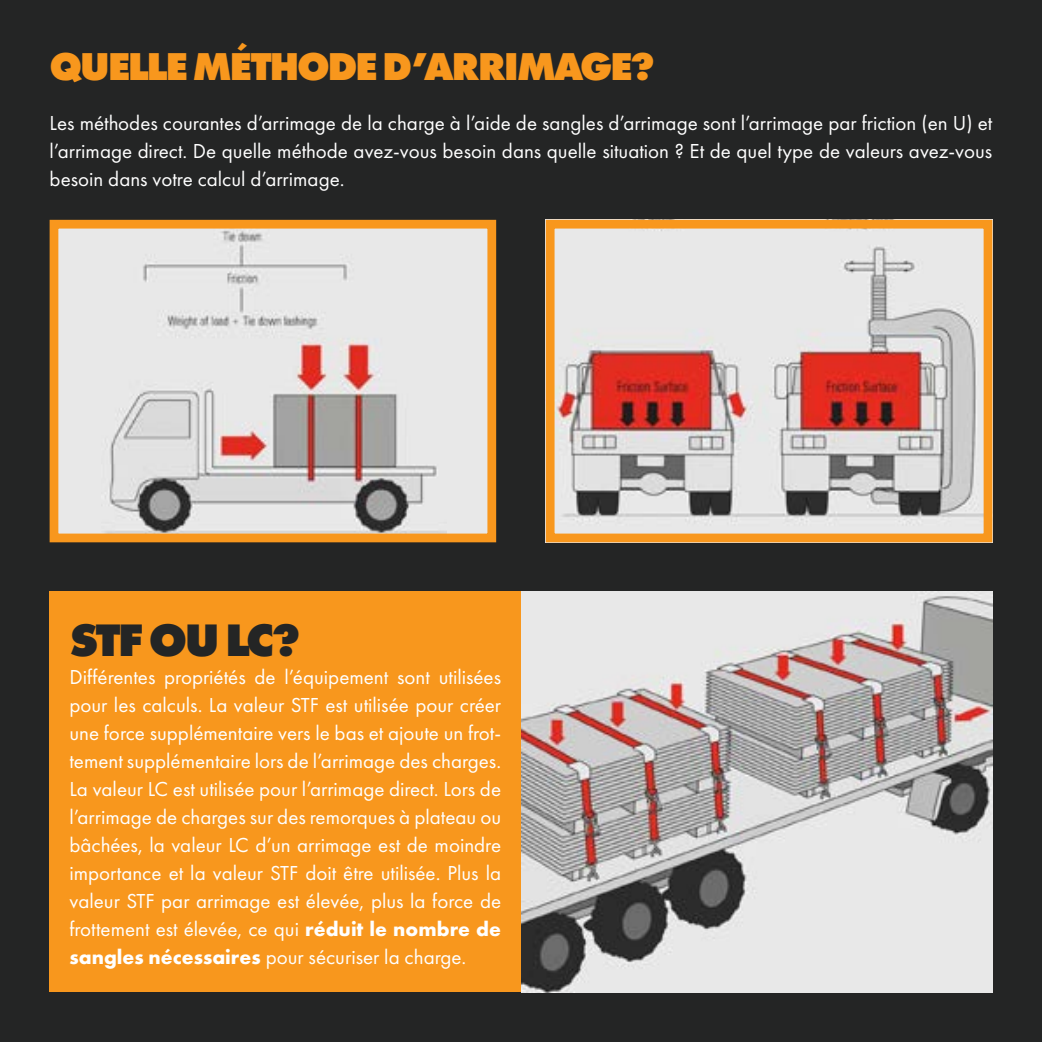
<style>
.page{position:relative;width:1042px;height:1042px;background:#242525}
.page>*{position:absolute;margin:0;border:0;box-sizing:border-box;transform-origin:0 0}
.t1{font:800 47.25px "Futura PT";letter-spacing:-.06em;color:#242525}
.t2{font:800 40.25px "Futura PT";letter-spacing:-.06em;color:#f8971d}
.t3{font:21px/28px "Futura PT";color:#fff;text-align:justify}
.s1{font-weight:700}
</style>
<div class="page">
<div style="left:50px;top:591px;width:471px;height:401px;background:#f8971d"></div>
<div style="left:54px;top:224px;width:438px;height:314px;background:#e8e8e8"></div>
<img style="left:105px;top:230px;width:341px;height:302px">
<div style="left:50px;top:220px;width:446px;height:322px;border:9px solid #f8971d"></div>
<img style="left:556px;top:230px;width:426px;height:302px">
<div style="left:546px;top:220px;width:446px;height:322px;border:9px solid #f8971d"></div>
<img style="left:521px;top:591px;width:471px;height:401px">
<h2 class="t2" style="left:50px;top:41px;width:607px">QUELLE MÉTHODE D’ARRIMAGE?</h2>
<p class="t3" style="left:50px;top:108px;width:944px">Les méthodes courantes d’arrimage de la charge à l’aide de sangles d’arrimage sont l’arrimage par friction (en U) et l’arrimage direct. De quelle méthode avez-vous besoin dans quelle situation ? Et de quel type de valeurs avez-vous besoin dans votre calcul d’arrimage.</p>
<h1 class="t1" style="left:69px;top:610px;width:232px">STF OU LC?</h1>
<p class="t3" style="left:69px;top:663px;width:433px">Différentes propriétés de l’équipement sont utilisées pour les calculs. La valeur STF est utilisée pour créer une force supplémentaire vers le bas et ajoute un frot&shy;tement supplémentaire lors de l’arrimage des charges.<br>La valeur LC est utilisée pour l’arrimage direct. Lors de l’arrimage de charges sur des remorques à plateau ou bâchées, la valeur LC d’un arrimage est de moindre importance et la valeur STF doit être utilisée. Plus la valeur STF par arrimage est élevée, plus la force de frottement est élevée, ce qui <span class="s1">réduit le nombre de sangles nécessaires</span> pour sécuriser la charge.</p>
</div>
